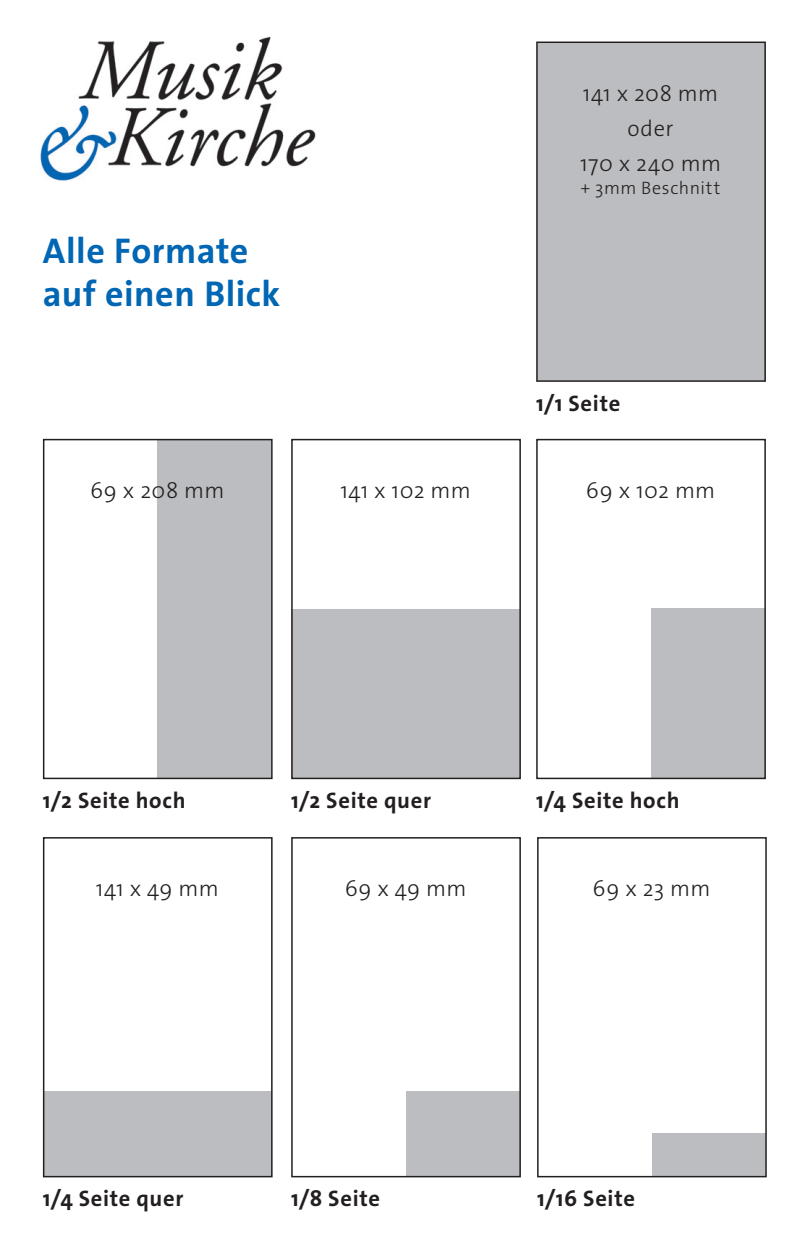
<style>
.page{position:relative;width:808px;height:1259px;background:#fff}
.page>*{position:absolute;margin:0;border:0;box-sizing:border-box;transform-origin:0 0}
.t1{font:700 36px/43.2px "The Sans Os F";letter-spacing:.015em;color:#0166b3}
.t2{font:700 22.5px "The Sans Os F";letter-spacing:.035em;color:#231f20}
.t3{font:300 22.5px/35.1px "The Sans Os F";letter-spacing:.02em;color:#231f20;text-align:center}
.t4{font:300 18px "The Sans Os F";letter-spacing:.035em;color:#231f20}
</style>
<div class="page">
<div style="left:537px;top:42px;width:228px;height:339px;background:#bcbdc0"></div>
<div style="left:536px;top:42px;width:230px;height:340px;border:2px solid #231f20"></div>
<div style="left:158px;top:439px;width:113px;height:339px;background:#bcbdc0"></div>
<div style="left:43px;top:439px;width:230px;height:340px;border:2px solid #231f20"></div>
<div style="left:291px;top:609px;width:228px;height:169px;background:#bcbdc0"></div>
<div style="left:291px;top:439px;width:230px;height:340px;border:2px solid #231f20"></div>
<div style="left:651px;top:608px;width:113px;height:170px;background:#bcbdc0"></div>
<div style="left:536px;top:439px;width:230px;height:340px;border:2px solid #231f20"></div>
<div style="left:44px;top:1090px;width:227px;height:86px;background:#bcbdc0"></div>
<div style="left:43px;top:837px;width:230px;height:340px;border:2px solid #231f20"></div>
<div style="left:406px;top:1090px;width:113px;height:86px;background:#bcbdc0"></div>
<div style="left:291px;top:837px;width:230px;height:340px;border:2px solid #231f20"></div>
<div style="left:652px;top:1132px;width:113px;height:44px;background:#bcbdc0"></div>
<div style="left:537px;top:837px;width:230px;height:340px;border:2px solid #231f20"></div>
<img style="left:40px;top:36px;width:276px;height:145px">
<h1 class="t1" style="left:43px;top:233px;width:239px">Alle Formate auf einen Blick</h1>
<p class="t3" style="left:90px;top:475px;width:136px">69 x 208 mm</p>
<p class="t3" style="left:580px;top:77px;width:142px">141 x 208 mm oder<br>170 x 240 mm</p>
<p class="t4" style="left:581px;top:181px;width:141px">+ 3mm Beschnitt</p>
<p class="t2" style="left:536px;top:394px;width:86px">1/1 Seite</p>
<p class="t3" style="left:340px;top:475px;width:132px">141 x 102 mm</p>
<p class="t3" style="left:586px;top:475px;width:131px">69 x 102 mm</p>
<p class="t2" style="left:43px;top:791px;width:144px">1/2 Seite hoch</p>
<p class="t2" style="left:291px;top:791px;width:141px">1/2 Seite quer</p>
<p class="t2" style="left:536px;top:791px;width:145px">1/4 Seite hoch</p>
<p class="t3" style="left:96px;top:873px;width:124px">141 x 49 mm</p>
<p class="t3" style="left:345px;top:873px;width:123px">69 x 49 mm</p>
<p class="t3" style="left:592px;top:873px;width:119px">69 x 23 mm</p>
<p class="t2" style="left:43px;top:1189px;width:142px">1/4 Seite quer</p>
<p class="t2" style="left:291px;top:1189px;width:90px">1/8 Seite</p>
<p class="t2" style="left:537px;top:1189px;width:99px">1/16 Seite</p>
</div>
